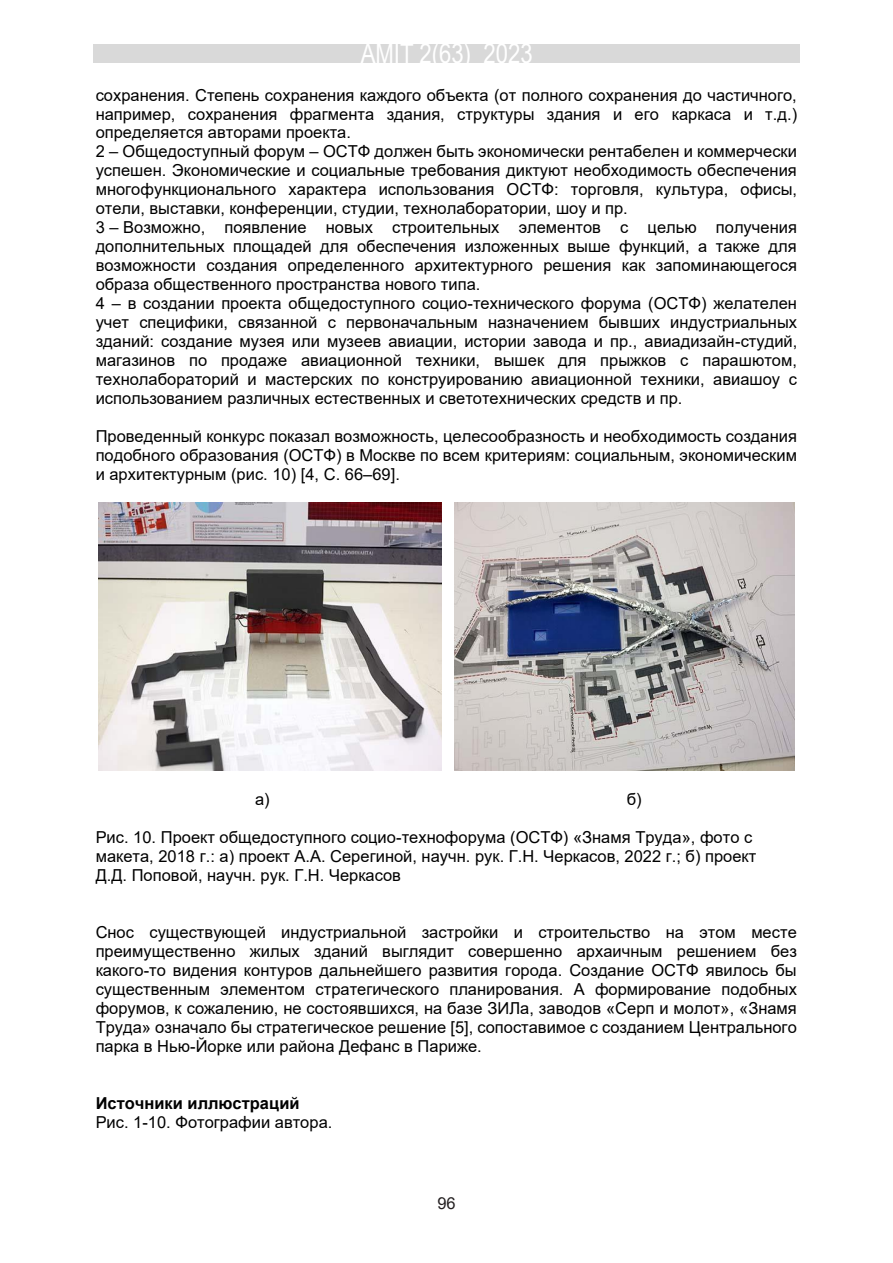
<style>
.page{position:relative;width:893px;height:1263px;background:#fff}
.page>*{position:absolute;margin:0;border:0;box-sizing:border-box;transform-origin:0 0}
.t1{font:27px "Arial Narrow";color:#fff}
.t2{font:16.5px/19px "Arial";color:#000}
.t3{font:16.5px "Arial";color:#231f20}
.s1{font-weight:700}
</style>
<div class="page">
<div style="left:93px;top:44px;width:707px;height:19px;background:#d9d9d9"></div>
<img style="left:98px;top:502px;width:343px;height:268px">
<img style="left:455px;top:503px;width:340px;height:267px">
<h1 class="t1" style="left:361px;top:34px;width:173px">AMIT 2(63) 2023</h1>
<p class="t2" style="left:96px;top:85px;width:703px">сохранения. Степень сохранения каждого объекта (от полного сохранения до частичного, например, сохранения фрагмента здания, структуры здания и его каркаса и т.д.) определяется авторами проекта.<br>2 – Общедоступный форум – ОСТФ должен быть экономически рентабелен и коммерчески успешен. Экономические и социальные требования диктуют необходимость обеспечения многофункционального характера использования ОСТФ: торговля, культура, офисы, отели, выставки, конференции, студии, технолаборатории, шоу и пр.<br>3 – Возможно, появление новых строительных элементов с целью получения дополнительных площадей для обеспечения изложенных выше функций, а также для возможности создания определенного архитектурного решения как запоминающегося образа общественного пространства нового типа.<br>4 – в создании проекта общедоступного социо-технического форума (ОСТФ) желателен учет специфики, связанной с первоначальным назначением бывших индустриальных зданий: создание музея или музеев авиации, истории завода и пр., авиадизайн-студий, магазинов по продаже авиационной техники, вышек для прыжков с парашютом, технолабораторий и мастерских по конструированию авиационной техники, авиашоу с использованием различных естественных и светотехнических средств и пр.</p>
<p class="t2" style="left:96px;top:427px;width:703px;text-align:justify">Проведенный конкурс показал возможность, целесообразность и необходимость создания подобного образования (ОСТФ) в Москве по всем критериям: социальным, экономическим и архитектурным (рис. 10) [4, С. 66‒69].</p>
<p class="t2" style="left:255px;top:789px;width:16px">а)</p>
<p class="t2" style="left:627px;top:789px;width:16px">б)</p>
<p class="t2" style="left:96px;top:827px;width:662px">Рис. 10. Проект общедоступного социо-технофорума (ОСТФ) «Знамя Труда», фото с макета, 2018 г.: а) проект А.А. Серегиной, научн. рук. Г.Н. Черкасов, 2022 г.; б) проект<br>Д.Д. Поповой, научн. рук. Г.Н. Черкасов</p>
<p class="t2" style="left:96px;top:922px;width:703px;text-align:justify">Снос существующей индустриальной застройки и строительство на этом месте преимущественно жилых зданий выглядит совершенно архаичным решением без какого-то видения контуров дальнейшего развития города. Создание ОСТФ явилось бы существенным элементом стратегического планирования. А формирование подобных форумов, к сожалению, не состоявшихся, на базе ЗИЛа, заводов «Серп и молот», «Знамя Труда» означало бы стратегическое решение [5], сопоставимое с созданием Центрального парка в Нью-Йорке или района Дефанс в Париже.</p>
<p class="t2" style="left:96px;top:1093px;width:238px"><span class="s1">Источники иллюстраций<br></span>Рис. 1-10. Фотографии автора.</p>
<p class="t3" style="left:437px;top:1191px;width:20px">96</p>
</div>
